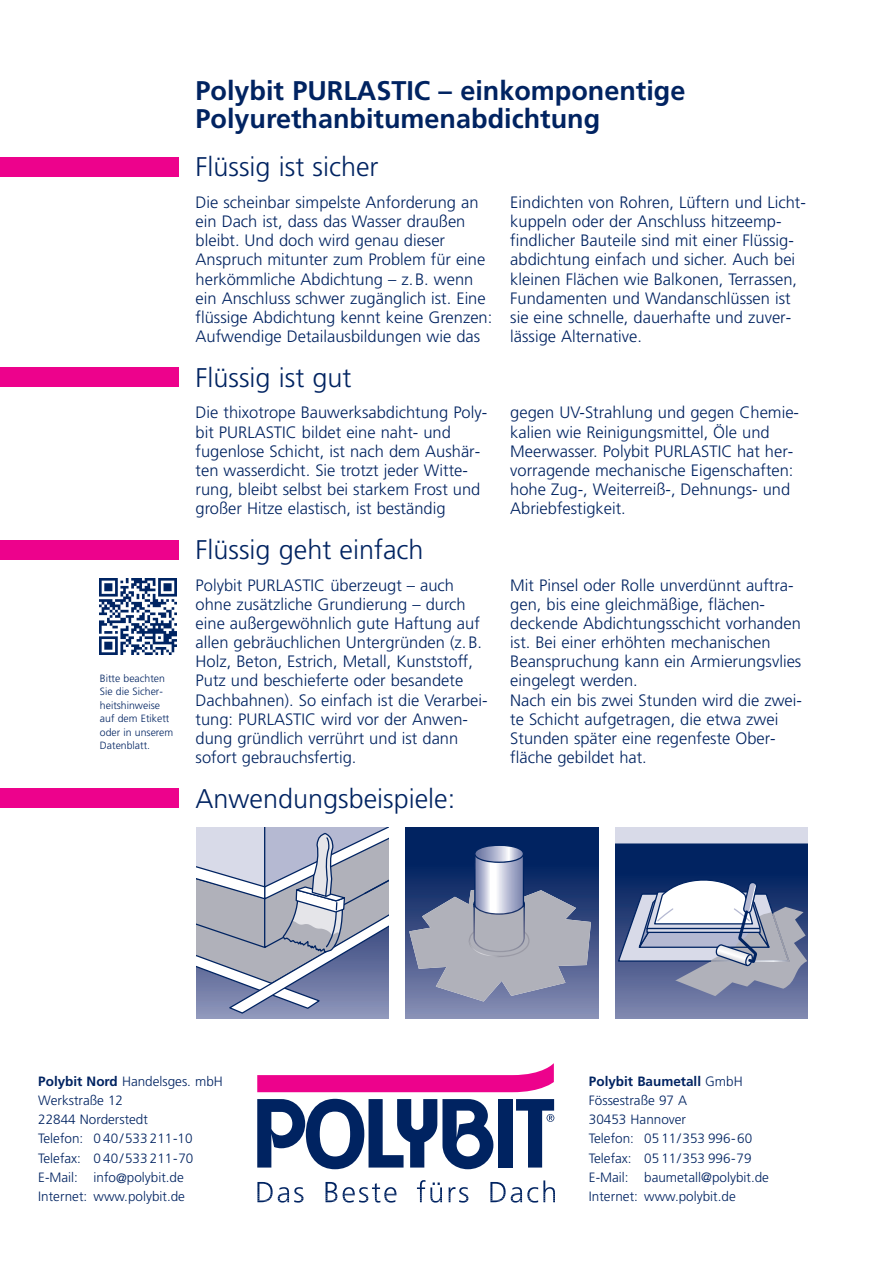
<style>
.page{position:relative;width:893px;height:1263px;background:#fff}
.page>*{position:absolute;margin:0;border:0;box-sizing:border-box;transform-origin:0 0}
.t1{font:300 27px "Frutiger";color:#002361}
.t2{font:700 27px/28.7px "Frutiger";color:#002361}
.t3{font:300 16.5px/19.2px "Frutiger";color:#002361}
.t4{font:300 13.5px/19.2px "Frutiger";color:#002361}
.t5{font:300 10.5px/13.5px "Frutiger";color:#002361}
.s1{font-weight:700}
</style>
<div class="page">
<div style="left:0;top:157px;width:179px;height:19px;background:#ed028c"></div>
<div style="left:0;top:368px;width:179px;height:19px;background:#ed028c"></div>
<div style="left:0;top:540px;width:179px;height:19px;background:#ed028c"></div>
<div style="left:498px;top:1099px;width:14px;height:68px;background:#002361"></div>
<svg style="left:257px;top:1099px;width:236px;height:70px"></svg>
<svg style="left:257px;top:1063px;width:297px;height:29px"></svg>
<svg style="left:516px;top:1099px;width:38px;height:68px"></svg>
<svg style="left:257px;top:1180px;width:298px;height:22px"></svg>
<div style="left:0;top:789px;width:179px;height:19px;background:#ed028c"></div>
<svg style="left:196px;top:827px;width:193px;height:191px;background:#a8adc1"></svg>
<svg style="left:405px;top:827px;width:193px;height:191px;background:#6a789b"></svg>
<svg style="left:615px;top:827px;width:193px;height:191px;background:#7684a7"></svg>
<img style="left:100px;top:578px;width:76px;height:77px">
<h1 class="t2" style="left:196px;top:78px;width:491px">Polybit PURLASTIC – einkomponentige<br>Polyurethanbitumenabdichtung</h1>
<h1 class="t1" style="left:196px;top:156px;width:184px">Flüssig ist sicher</h1>
<p class="t3" style="left:196px;top:194px;width:298px">Die scheinbar simpelste Anforderung an ein Dach ist, dass das Wasser draußen bleibt. Und doch wird genau dieser Anspruch mitunter zum Problem für eine herkömmliche Abdichtung – z.B. wenn ein Anschluss schwer zugänglich ist. Eine flüssige Abdichtung kennt keine Grenzen:<br>Aufwendige Detailausbildungen wie das</p>
<p class="t3" style="left:510px;top:194px;width:297px">Eindichten von Rohren, Lüftern und Licht&shy;kuppeln oder der Anschluss hitzeemp&shy;findlicher Bauteile sind mit einer Flüssig&shy;abdichtung einfach und sicher. Auch bei kleinen Flächen wie Balkonen, Terrassen, Fundamenten und Wandanschlüssen ist sie eine schnelle, dauerhafte und zuver&shy;lässige Alternative.</p>
<p class="t5" style="left:100px;top:672px;width:75px">Bitte beachten<br>Sie die Sicher&shy;heitshinweise auf dem Etikett oder in unserem<br>Datenblatt.</p>
<h1 class="t1" style="left:196px;top:366px;width:157px">Flüssig ist gut</h1>
<p class="t3" style="left:196px;top:404px;width:293px">Die thixotrope Bauwerksabdichtung Poly&shy;bit PURLASTIC bildet eine naht- und fugenlose Schicht, ist nach dem Aushär&shy;ten wasserdicht. Sie trotzt jeder Witte&shy;rung, bleibt selbst bei starkem Frost und großer Hitze elastisch, ist beständig</p>
<h1 class="t1" style="left:196px;top:539px;width:229px">Flüssig geht einfach</h1>
<p class="t3" style="left:196px;top:577px;width:293px">Polybit PURLASTIC überzeugt – auch ohne zusätzliche Grundierung – durch eine außergewöhnlich gute Haftung auf allen gebräuchlichen Untergründen (z.B.<br>Holz, Beton, Estrich, Metall, Kunststoff, Putz und beschieferte oder besandete Dachbahnen). So einfach ist die Verarbei&shy;tung: PURLASTIC wird vor der Anwen&shy;dung gründlich verrührt und ist dann sofort gebrauchsfertig.</p>
<h1 class="t1" style="left:196px;top:787px;width:261px">Anwendungsbeispiele:</h1>
<p class="t3" style="left:510px;top:404px;width:290px">gegen UV-Strahlung und gegen Chemie&shy;kalien wie Reinigungsmittel, Öle und Meerwasser. Polybit PURLASTIC hat her&shy;vorragende mechanische Eigenschaften: hohe Zug-, Weiterreiß-, Dehnungs- und Abriebfestigkeit.</p>
<p class="t3" style="left:510px;top:577px;width:293px">Mit Pinsel oder Rolle unverdünnt auftra&shy;gen, bis eine gleichmäßige, flächen&shy;deckende Abdichtungsschicht vorhanden ist. Bei einer erhöhten mechanischen Beanspruchung kann ein Armierungsvlies eingelegt werden.<br>Nach ein bis zwei Stunden wird die zwei&shy;te Schicht aufgetragen, die etwa zwei Stunden später eine regenfeste Ober&shy;fläche gebildet hat.</p>
<p class="t4" style="left:38px;top:1073px;width:186px"><span class="s1">Polybit Nord</span> Handelsges. mbH<br>Werkstraße 12<br>22844 Norderstedt<br>Telefon: 0 40/533 211-10<br>Telefax: 0 40/533 211-70<br>E-Mail: info@polybit.de<br>Internet: www.polybit.de</p>
<p class="t4" style="left:589px;top:1073px;width:182px"><span class="s1">Polybit Baumetall</span> GmbH<br>Fössestraße 97 A<br>30453 Hannover<br>Telefon: 05 11/353 996-60<br>Telefax: 05 11/353 996-79<br>E-Mail: baumetall@polybit.de<br>Internet: www.polybit.de</p>
</div>
